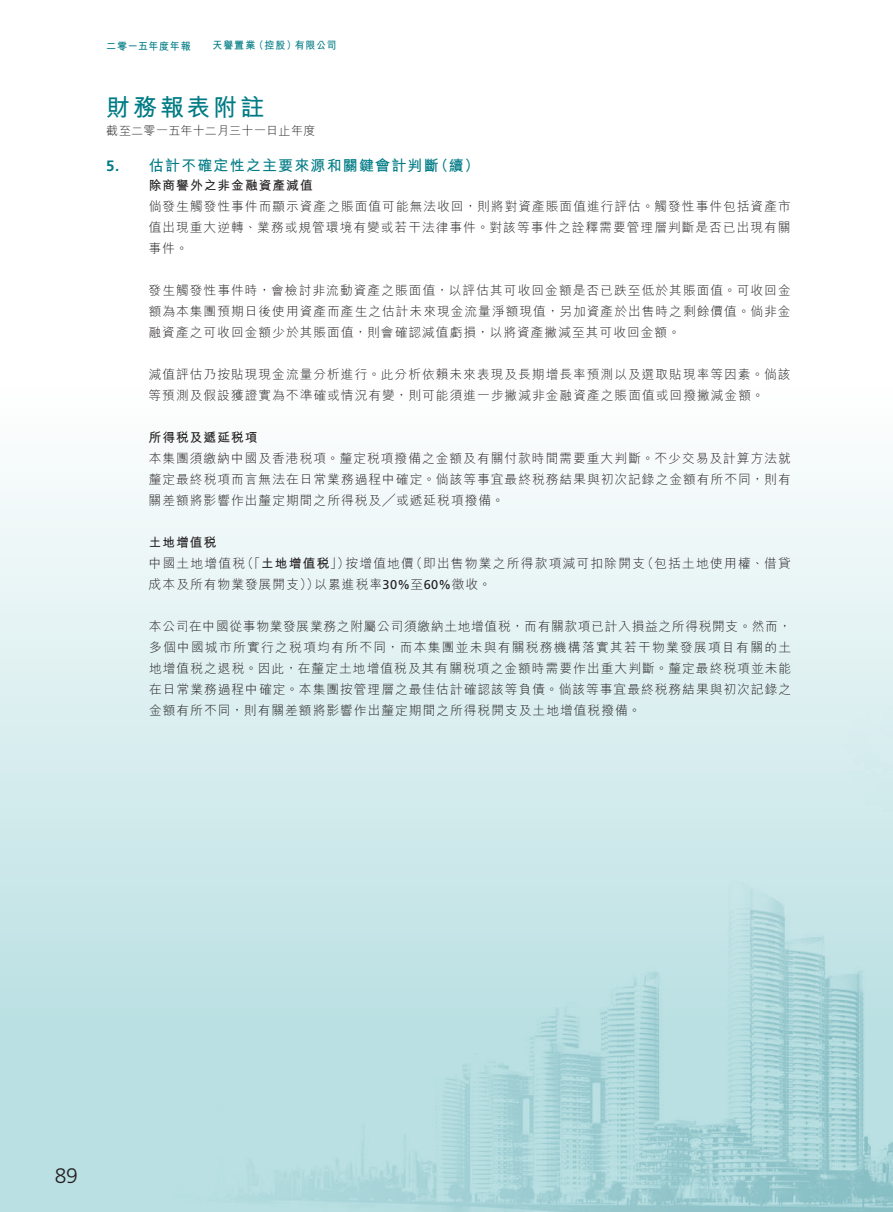
<style>
.page{position:relative;width:893px;height:1212px;background:#fff}
.page>*{position:absolute;margin:0;border:0;box-sizing:border-box;transform-origin:0 0}
.t1{font:700 24px "M Hei HK";letter-spacing:.12em;color:#007b85}
.t2{font:300 21px "Frutiger LT Std";color:#231f20}
.t3{font:700 15px "M Hei HK";letter-spacing:.08em;color:#007b85}
.t4{font:700 15px "Frutiger LT Std";color:#007b85}
.t5{font:300 12.75px/21px "M Hei HK";letter-spacing:.08em;color:#231f20;text-align:justify}
.t6{font:700 12.75px "M Hei HK";letter-spacing:.08em;color:#231f20}
.t7{font:300 12px "M Hei HK";letter-spacing:.025em;color:#231f20}
.t8{font:700 10.5px "M Hei HK";letter-spacing:.08em;color:#007b85;scale:.95 1}
.s1{font-weight:300}
.s2{font-family:"Frutiger LT Std";font-weight:400}
</style>
<div class="page">
<img style="left:0;top:481px;width:893px;height:731px">
<p class="t8" style="left:106px;top:38px;width:90px">二零一五年度年報</p>
<p class="t8" style="left:254px;top:38px;width:89px">（控股）有限公司</p>
<p class="t8" style="left:213px;top:38px;width:47px">天譽置業</p>
<h1 class="t1" style="left:106px;top:90px;width:160px">財務報表附註</h1>
<p class="t7" style="left:106px;top:122px;width:211px">截至二零一五年十二月三十一日止年度</p>
<p class="t4" style="left:106px;top:157px;width:14px">5.</p>
<p class="t3" style="left:149px;top:154px;width:291px">估計不確定性之主要來源和關鍵會計判斷</p>
<p class="t3" style="left:434px;top:154px;width:47px">（續(</p>
<p class="t6" style="left:149px;top:176px;width:165px">除商譽外之非金融資產減值</p>
<p class="t5" style="left:149px;top:195px;width:644px">倘發生觸發性事件而顯示資產之賬面值可能無法收回，則將對資產賬面值進行評估。觸發性事件包括資產市值出現重大逆轉、業務或規管環境有變或若干法律事件。對該等事件之詮釋需要管理層判斷是否已出現有關事件。</p>
<p class="t5" style="left:149px;top:279px;width:644px">發生觸發性事件時，會檢討非流動資產之賬面值，以評估其可收回金額是否已跌至低於其賬面值。可收回金額為本集團預期日後使用資產而產生之估計未來現金流量淨額現值，另加資產於出售時之剩餘價值。倘非金融資產之可收回金額少於其賬面值，則會確認減值虧損，以將資產撇減至其可收回金額。</p>
<p class="t5" style="left:149px;top:363px;width:644px">減值評估乃按貼現現金流量分析進行。此分析依賴未來表現及長期增長率預測以及選取貼現率等因素。倘該等預測及假設獲證實為不準確或情況有變，則可能須進一步撇減非金融資產之賬面值或回撥撇減金額。</p>
<p class="t6" style="left:149px;top:428px;width:110px">所得稅及遞延稅項</p>
<p class="t5" style="left:149px;top:447px;width:644px">本集團須繳納中國及香港稅項。釐定稅項撥備之金額及有關付款時間需要重大判斷。不少交易及計算方法就釐定最終稅項而言無法在日常業務過程中確定。倘該等事宜最終稅務結果與初次記錄之金額有所不同，則有關差額將影響作出釐定期間之所得稅及╱或遞延稅項撥備。</p>
<p class="t6" style="left:149px;top:533px;width:69px">土地增值稅</p>
<p class="t5" style="left:641px;top:552px;width:151px">（包括土地使用權、借貸</p>
<p class="t6" style="left:241px;top:554px;width:110px"><span class="s1">（「</span>土地增值稅<span class="s1">」）</span></p>
<p class="t5" style="left:410px;top:552px;width:237px">（即出售物業之所得款項減可扣除開支</p>
<p class="t5" style="left:345px;top:552px;width:70px">按增值地價</p>
<p class="t5" style="left:149px;top:552px;width:98px">中國土地增值稅</p>
<p class="t5" style="left:149px;top:573px;width:172px">成本及所有物業發展開支））</p>
<p class="t5" style="left:149px;top:615px;width:644px">本公司在中國從事物業發展業務之附屬公司須繳納土地增值稅，而有關款項已計入損益之所得稅開支。然而，多個中國城市所實行之稅項均有所不同，而本集團並未與有關稅務機構落實其若干物業發展項目有關的土地增值稅之退稅。因此，在釐定土地增值稅及其有關稅項之金額時需要作出重大判斷。釐定最終稅項並未能在日常業務過程中確定。本集團按管理層之最佳估計確認該等負債。倘該等事宜最終稅務結果與初次記錄之金額有所不同，則有關差額將影響作出釐定期間之所得稅開支及土地增值稅撥備。</p>
<p class="t5" style="left:314px;top:573px;width:178px">以累進稅率<span class="s2">30%</span>至<span class="s2">60%</span>徵收。</p>
<h2 class="t2" style="left:55px;top:1164px;width:25px">89</h2>
</div>
